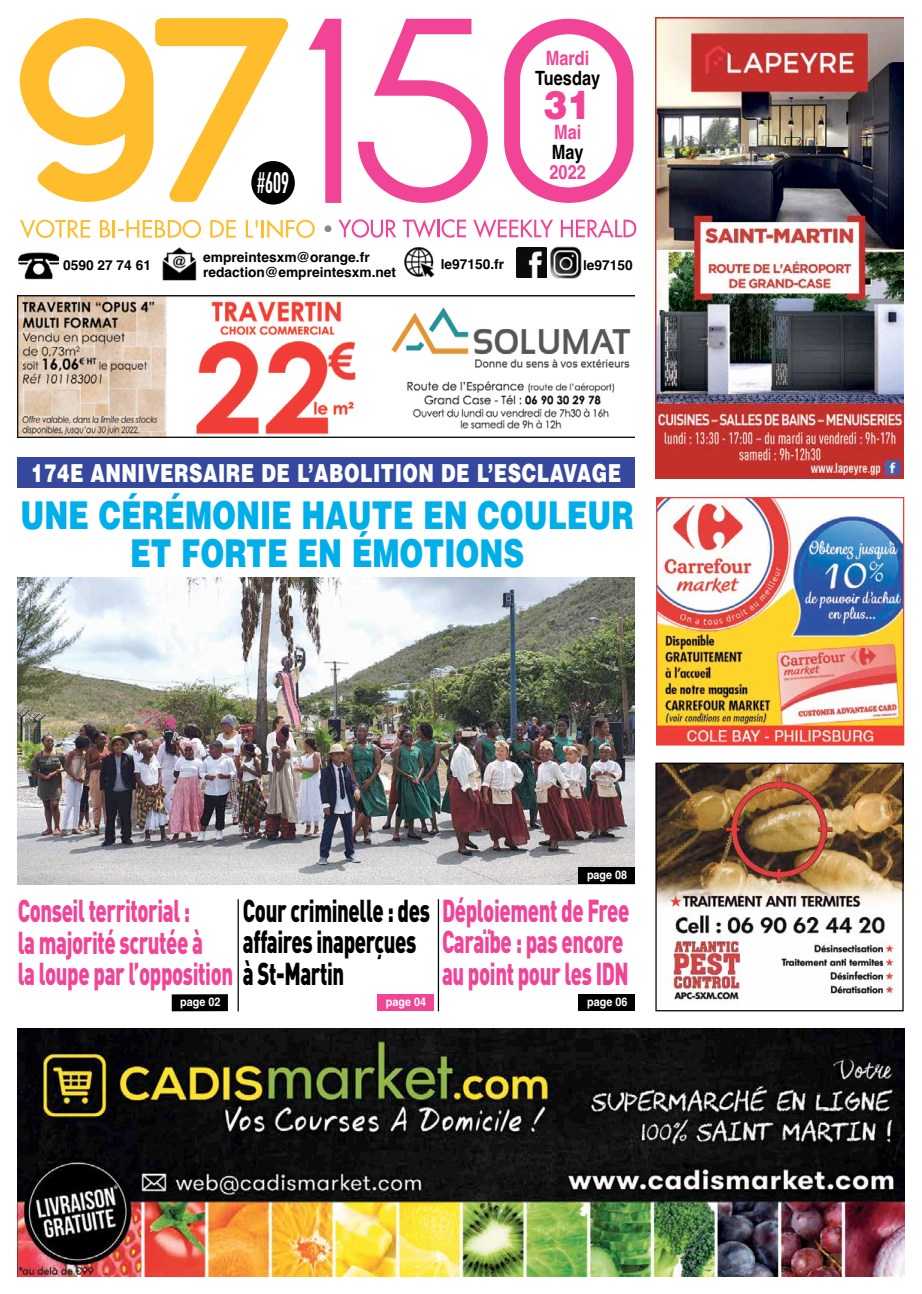
<style>
.page{position:relative;width:922px;height:1294px;background:#fff}
.page>*{position:absolute;margin:0;border:0;box-sizing:border-box;transform-origin:0 0}
.t1{font:900 39.25px "Helvetica";color:#f24496;scale:.91 1}
.t2{font:900 38.38px/38px "Helvetica";color:#00afea;text-align:center;scale:.75 1}
.t3{font:900 31.25px/31.2px "DIN Pro";letter-spacing:-.02em;color:#f24496;scale:.65 1}
.t4{font:900 31.25px "DIN Pro";letter-spacing:-.02em;color:#000;scale:.65 1}
.t5{font:700 29.25px "DIN Condensed";color:#fff;scale:.73 1}
.t6{font:900 24.88px "Helvetica";letter-spacing:.025em;color:#fff;scale:.75 1}
.t7{font:700 19.62px "Helvetica";color:#f24496;scale:.83 1}
.t8{font:700 19.62px "Helvetica";color:#000;scale:.83 1}
.t9{font:700 13.75px/15px "Helvetica";color:#000}
.t10{font:700 11.88px "Helvetica";color:#fff;scale:.91 1}
.s1{color:#f24496}
.s2{color:#000}
</style>
<div class="page">
<img style="left:18px;top:578px;width:616px;height:306px">
<svg style="left:20px;top:18px;width:268px;height:184px"></svg>
<svg style="left:308px;top:19px;width:33px;height:184px"></svg>
<svg style="left:358px;top:19px;width:129px;height:184px"></svg>
<svg style="left:504px;top:19px;width:129px;height:184px"></svg>
<div style="left:324px;top:225px;width:7px;height:7px;background:#8c8886;border-radius:50%"></div>
<svg style="left:20px;top:220px;width:70px;height:18px"></svg>
<svg style="left:100px;top:220px;width:101px;height:18px"></svg>
<svg style="left:210px;top:220px;width:26px;height:18px"></svg>
<svg style="left:246px;top:220px;width:12px;height:18px"></svg>
<hr style="left:261px;top:220px;width:3px;height:18px;background:#ffbd2d">
<svg style="left:267px;top:219px;width:48px;height:19px"></svg>
<svg style="left:338px;top:219px;width:58px;height:19px"></svg>
<svg style="left:403px;top:219px;width:63px;height:19px"></svg>
<svg style="left:473px;top:219px;width:80px;height:19px"></svg>
<svg style="left:560px;top:219px;width:76px;height:18px"></svg>
<div style="left:251px;top:161px;width:44px;height:43px;background:#000;border-radius:50%"></div>
<img style="left:657px;top:764px;width:244px;height:238px">
<div style="left:655px;top:762px;width:248px;height:249px;border:1px solid #000"></div>
<img style="left:658px;top:499px;width:244px;height:244px">
<div style="left:656px;top:497px;width:248px;height:248px;border:1px solid #f03c36"></div>
<div style="left:172px;top:994px;width:56px;height:17px;background:#000"></div>
<div style="left:377px;top:994px;width:56px;height:17px;background:#f24496"></div>
<img style="left:18px;top:1028px;width:885px;height:248px">
<img style="left:18px;top:295px;width:616px;height:142px">
<div style="left:18px;top:457px;width:616px;height:31px;background:#36489d"></div>
<hr style="left:237px;top:899px;width:2px;height:112px;background:#000">
<hr style="left:437px;top:899px;width:2px;height:112px;background:#000">
<div style="left:578px;top:994px;width:57px;height:17px;background:#000"></div>
<div style="left:578px;top:867px;width:56px;height:17px;background:#000"></div>
<img style="left:18px;top:252px;width:40px;height:28px">
<img style="left:404px;top:247px;width:31px;height:31px">
<img style="left:516px;top:247px;width:66px;height:31px">
<img style="left:162px;top:248px;width:35px;height:33px">
<img style="left:655px;top:18px;width:248px;height:460px">
<p class="t9" style="left:63px;top:257px;width:89px">0590 27 74 61</p>
<p class="t5" style="left:257px;top:165px;width:45px">#609</p>
<p class="t9" style="left:203px;top:250px;width:194px">empreintesxm@orange.fr redaction@empreintesxm.net</p>
<p class="t7" style="left:545px;top:42px;width:54px">Mardi</p>
<p class="t8" style="left:535px;top:62px;width:80px">Tuesday</p>
<p class="t7" style="left:554px;top:116px;width:34px">Mai</p>
<p class="t8" style="left:551px;top:136px;width:40px">May</p>
<p class="t7" style="left:549px;top:156px;width:45px">2022</p>
<p class="t1" style="left:543px;top:79px;width:54px">31</p>
<p class="t9" style="left:440px;top:257px;width:65px">le97150.fr</p>
<p class="t9" style="left:583px;top:257px;width:51px">le97150</p>
<p class="t6" style="left:31px;top:457px;width:788px">174E ANNIVERSAIRE DE L’ABOLITION DE L’ESCLAVAGE</p>
<p class="t2" style="left:20px;top:495px;width:819px">UNE CÉRÉMONIE HAUTE EN COULEUR<br>ET FORTE EN ÉMOTIONS</p>
<p class="t10" style="left:587px;top:865px;width:46px">page 08</p>
<p class="t4" style="left:243px;top:883px;width:596px">Cour criminelle : des <span class="s1">Déploiement de Free</span></p>
<p class="t4" style="left:243px;top:915px;width:268px">affaires inaperçues</p>
<p class="t3" style="left:18px;top:953px;width:504px">la loupe par l’opposition <span class="s2">à St-Martin</span></p>
<p class="t3" style="left:18px;top:891px;width:286px">Conseil territorial : la majorité scrutée à</p>
<p class="t3" style="left:442px;top:922px;width:289px">Caraïbe : pas encore au point pour les IDN</p>
<p class="t10" style="left:180px;top:992px;width:46px">page 02</p>
<p class="t10" style="left:386px;top:992px;width:46px">page 04</p>
<p class="t10" style="left:587px;top:992px;width:46px">page 06</p>
</div>
